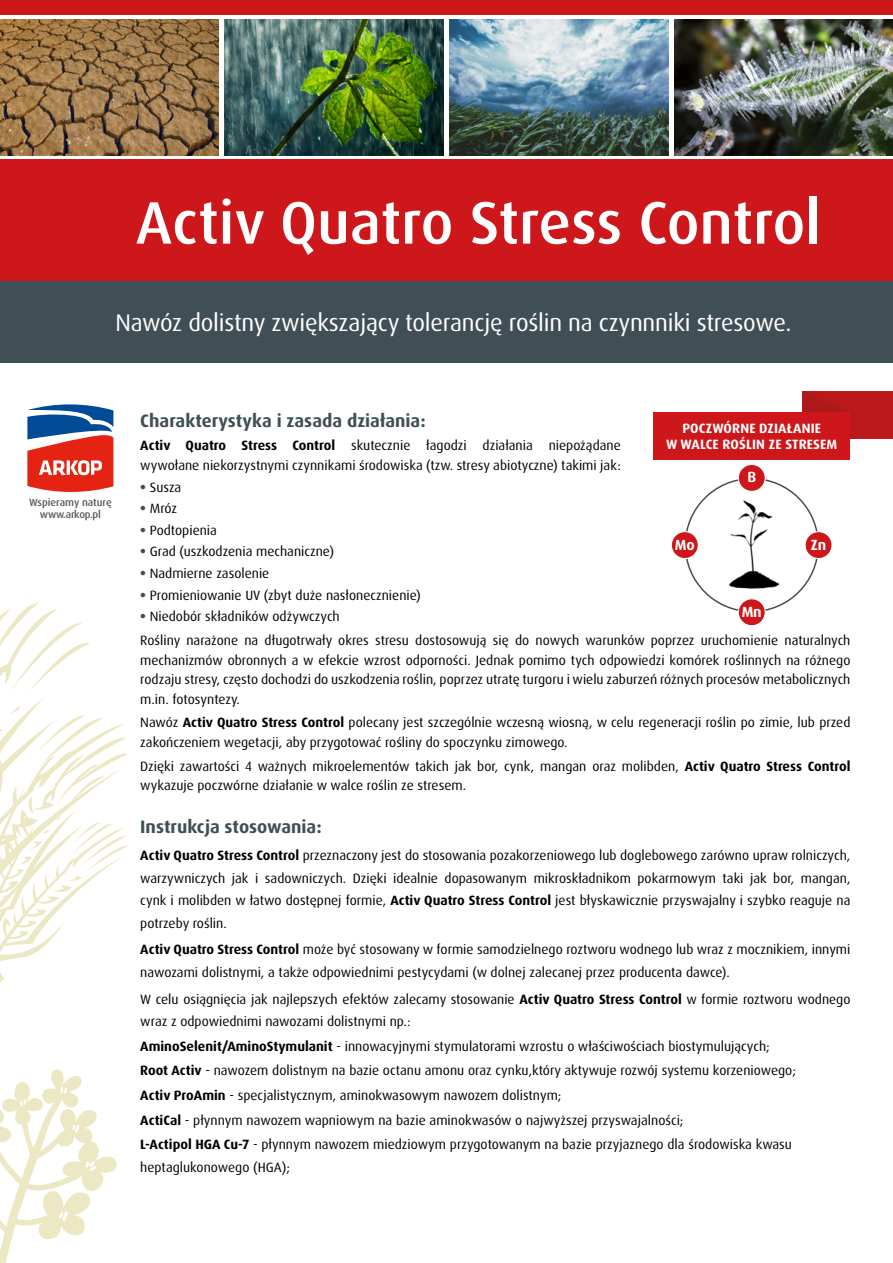
<style>
.page{position:relative;width:893px;height:1263px;background:#fff}
.page>*{position:absolute;margin:0;border:0;box-sizing:border-box;transform-origin:0 0}
.t1{font:500 60px "Dax Pro";color:#fff}
.t2{font:24px "Dax Pro";letter-spacing:-.01em;color:#fff}
.t3{font:700 18px "Dax Pro";color:#404f55}
.t4{font:700 14.7px "Dax Pro";color:#fff}
.t5{font:13.5px/19.5px "Dax Pro";color:#000}
.t6{font:700 13.5px/16.5px "Dax Pro";letter-spacing:.01em;color:#fff;text-align:center}
.t7{font:500 10.5px/12.6px "Dax Pro";letter-spacing:-.01em;color:#575756;text-align:center}
.s1{font-weight:700}
.s2{font-weight:800;color:#404f55}
</style>
<div class="page">
<div style="left:0;top:159px;width:893px;height:122px;background:#cd171a"></div>
<div style="left:0;top:281px;width:893px;height:81px;background:#404f55"></div>
<div style="left:0;top:0;width:893px;height:15px;background:#cd171a"></div>
<svg style="left:27px;top:404px;width:86px;height:88px"></svg>
<svg style="left:0;top:603px;width:90px;height:97px"></svg>
<svg style="left:0;top:706px;width:128px;height:557px"></svg>
<img style="left:674px;top:19px;width:219px;height:136px">
<img style="left:449px;top:19px;width:219px;height:136px">
<img style="left:225px;top:19px;width:219px;height:136px">
<img style="left:0;top:19px;width:219px;height:136px">
<div style="left:805px;top:532px;width:27px;height:26px;background:#cd171a;border-radius:50%"></div>
<div style="left:805px;top:531px;width:27px;height:28px;border:1px solid #fff;border-radius:50%"></div>
<div style="left:738px;top:464px;width:27px;height:27px;background:#cd171a;border-radius:50%"></div>
<div style="left:738px;top:464px;width:28px;height:28px;border:1px solid #fff;border-radius:50%"></div>
<div style="left:738px;top:599px;width:27px;height:27px;background:#cd171a;border-radius:50%"></div>
<div style="left:738px;top:598px;width:28px;height:28px;border:1px solid #fff;border-radius:50%"></div>
<div style="left:671px;top:532px;width:27px;height:26px;background:#cd171a;border-radius:50%"></div>
<div style="left:671px;top:531px;width:28px;height:28px;border:1px solid #fff;border-radius:50%"></div>
<img style="left:729px;top:489px;width:58px;height:100px">
<div style="left:803px;top:391px;width:90px;height:48px;background:#bb181c"></div>
<svg style="left:803px;top:392px;width:45px;height:20px"></svg>
<div style="left:653px;top:412px;width:197px;height:48px;background:#cd171a"></div>
<h1 class="t1" style="left:136px;top:184px;width:687px">Activ Quatro Stress Control</h1>
<h2 class="t2" style="left:115px;top:307px;width:678px">Nawóz dolistny zwiększający tolerancję roślin na czynnniki stresowe.</h2>
<p class="t7" style="left:29px;top:496px;width:84px">Wspieramy naturę www.arkop.pl</p>
<h3 class="t3" style="left:140px;top:409px;width:287px">Charakterystyka i zasada działania:</h3>
<p class="t5" style="left:140px;top:436px;width:482px"><span class="s1">Activ Quatro Stress Control</span> skutecznie łagodzi działania niepożądane wywołane niekorzystnymi czynnikami środowiska (tzw. stresy abiotyczne) takimi jak:</p>
<p class="t5" style="left:140px;top:477px;width:43px"><span class="s2">•</span> Susza</p>
<p class="t5" style="left:140px;top:499px;width:38px"><span class="s2">•</span> Mróz</p>
<p class="t5" style="left:140px;top:520px;width:78px"><span class="s2">•</span> Podtopienia</p>
<p class="t5" style="left:140px;top:542px;width:195px"><span class="s2">•</span> Grad (uszkodzenia mechaniczne)</p>
<p class="t5" style="left:140px;top:564px;width:131px"><span class="s2">•</span> Nadmierne zasolenie</p>
<p class="t5" style="left:140px;top:585px;width:282px"><span class="s2">•</span> Promieniowanie UV (zbyt duże nasłonecznienie)</p>
<p class="t5" style="left:140px;top:605px;width:712px;line-height:23.7px"><span class="s2">•</span> Niedobór składników odżywczych<br>Rośliny narażone na długotrwały okres stresu dostosowują się do nowych warunków poprzez uruchomienie naturalnych</p>
<p class="t5" style="left:140px;top:650px;width:712px;text-align:justify">mechanizmów obronnych a w efekcie wzrost odporności. Jednak pomimo tych odpowiedzi komórek roślinnych na różnego rodzaju stresy, często dochodzi do uszkodzenia roślin, poprzez utratę turgoru i wielu zaburzeń różnych procesów metabolicznych m.in. fotosyntezy.</p>
<p class="t5" style="left:140px;top:713px;width:712px">Nawóz <span class="s1">Activ Quatro Stress Control</span> polecany jest szczególnie wczesną wiosną, w celu regeneracji roślin po zimie, lub przed zakończeniem wegetacji, aby przygotować rośliny do spoczynku zimowego.</p>
<p class="t5" style="left:140px;top:756px;width:712px">Dzięki zawartości 4 ważnych mikroelementów takich jak bor, cynk, mangan oraz molibden, <span class="s1">Activ Quatro Stress Control </span>wykazuje poczwórne działanie w walce roślin ze stresem.</p>
<h3 class="t3" style="left:140px;top:815px;width:183px">Instrukcja stosowania:</h3>
<p class="t5" style="left:140px;top:844px;width:712px;line-height:22.5px;text-align:justify"><span class="s1">Activ Quatro Stress Control</span> przeznaczony jest do stosowania pozakorzeniowego lub doglebowego zarówno upraw rolniczych, warzywniczych jak i sadowniczych. Dzięki idealnie dopasowanym mikroskładnikom pokarmowym taki jak bor, mangan, cynk i molibden w łatwo dostępnej formie, <span class="s1">Activ Quatro Stress Control</span> jest błyskawicznie przyswajalny i szybko reaguje na potrzeby roślin.</p>
<p class="t5" style="left:140px;top:938px;width:712px;line-height:22.5px"><span class="s1">Activ Quatro Stress Control</span> może być stosowany w formie samodzielnego roztworu wodnego lub wraz z mocznikiem, innymi nawozami dolistnymi, a także odpowiednimi pestycydami (w dolnej zalecanej przez producenta dawce).</p>
<p class="t5" style="left:140px;top:988px;width:712px;line-height:22.5px">W celu osiągnięcia jak najlepszych efektów zalecamy stosowanie <span class="s1">Activ Quatro Stress Control</span> w formie roztworu wodnego wraz z odpowiednimi nawozami dolistnymi np.:</p>
<p class="t5" style="left:140px;top:1034px;width:657px;line-height:24.6px"><span class="s1">AminoSelenit/AminoStymulanit</span> - innowacyjnymi stymulatorami wzrostu o właściwościach biostymulujących; <span class="s1">Root Activ</span> - nawozem dolistnym na bazie octanu amonu oraz cynku,który aktywuje rozwój systemu korzeniowego; <span class="s1">Activ ProAmin</span> - specjalistycznym, aminokwasowym nawozem dolistnym;<br><span class="s1">ActiCal</span> - płynnym nawozem wapniowym na bazie aminokwasów o najwyższej przyswajalności;<br><span class="s1">L-Actipol HGA Cu-7</span> - płynnym nawozem miedziowym przygotowanym na bazie przyjaznego dla środowiska kwasu</p>
<p class="t5" style="left:140px;top:1157px;width:151px">heptaglukonowego (HGA);</p>
<p class="t6" style="left:666px;top:420px;width:173px">POCZWÓRNE DZIAŁANIE<br>W WALCE ROŚLIN ZE STRESEM</p>
<p class="t4" style="left:747px;top:468px;width:10px">B</p>
<p class="t4" style="left:675px;top:535px;width:21px">Mo</p>
<p class="t4" style="left:811px;top:535px;width:17px">Zn</p>
<p class="t4" style="left:742px;top:602px;width:22px">Mn</p>
</div>
